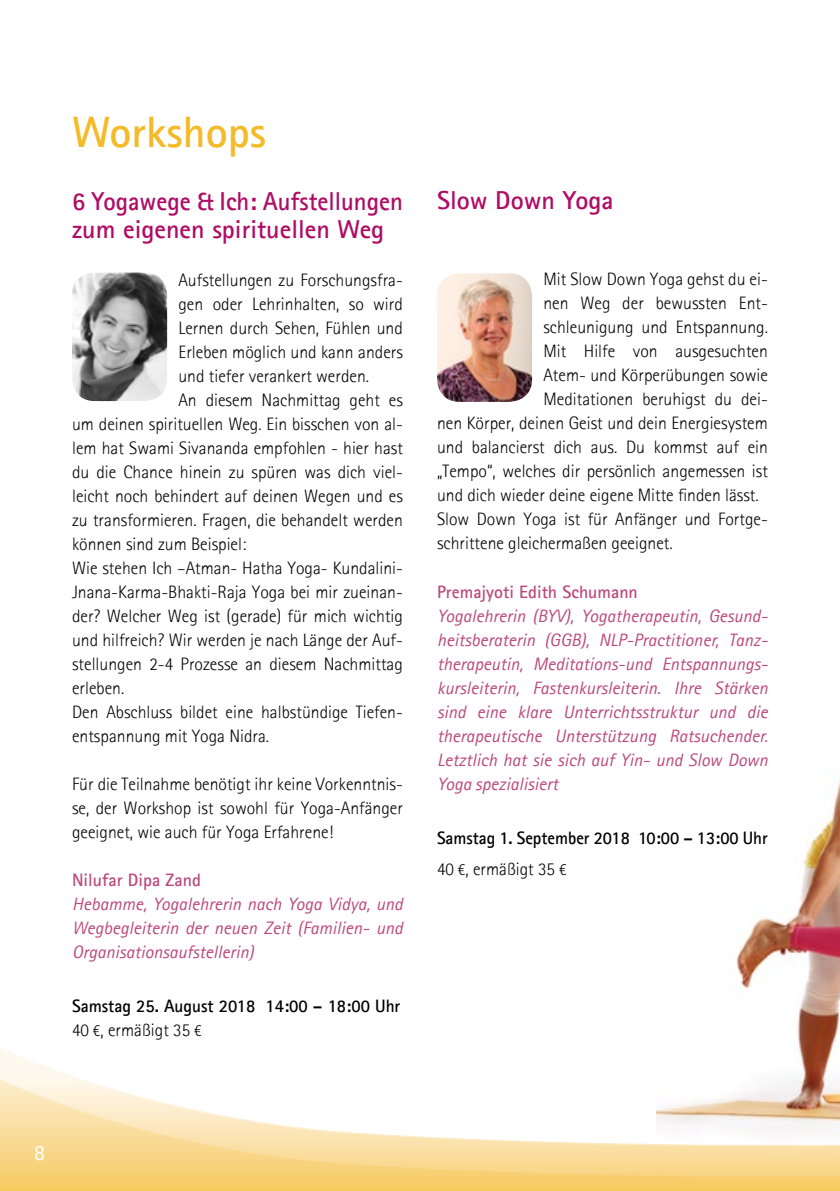
<style>
.page{position:relative;width:840px;height:1191px;background:#fff}
.page>*{position:absolute;margin:0;border:0;box-sizing:border-box;transform-origin:0 0}
.t1{font:700 44px "Agfa Rotis Sans Serif";color:#f4ba28}
.t2{font:700 26px/28px "Agfa Rotis Sans Serif";color:#af0c64;scale:.95 1}
.t3{font:700 26px "Agfa Rotis Sans Serif";color:#af0c64}
.t4{font:22px "Agfa Rotis Sans Serif";color:#fff}
.t5{font:300 18px/24px "AT Rotis Sans Serif";color:#000;text-align:justify}
.t6{font:italic 18px/24px "Agfa Rotis Sans Serif";color:#bc4a7d;text-align:justify}
.t7{font:700 18px "Agfa Rotis Sans Serif";color:#bc4a7d}
.t8{font:700 18px "Agfa Rotis Sans Serif";color:#000;scale:.95 1}
.t9{font:700 18px "Agfa Rotis Sans Serif";color:#000;scale:.96 1}
.s1{font-family:"The Sans Cd LF3";font-size:16px}
</style>
<div class="page">
<img style="left:736px;top:781px;width:103px;height:245px">
<img style="left:437px;top:273px;width:94px;height:129px">
<img style="left:72px;top:272px;width:95px;height:129px">
<svg style="left:0;top:1026px;width:839px;height:165px"></svg>
<h1 class="t1" style="left:72px;top:104px;width:195px">Workshops</h1>
<h2 class="t2" style="left:72px;top:186px;width:349px">6 Yogawege &amp; Ich: Aufstellungen zum eigenen spirituellen Weg</h2>
<p class="t5" style="left:178px;top:268px;width:226px">Aufstellungen zu Forschungsfra-</p>
<p class="t5" style="left:178px;top:292px;width:226px">gen oder Lehrinhalten, so wird</p>
<p class="t5" style="left:178px;top:316px;width:226px">Lernen durch Sehen, Fühlen und</p>
<p class="t5" style="left:178px;top:340px;width:226px">Erleben möglich und kann anders</p>
<p class="t5" style="left:178px;top:364px;width:192px">und tiefer verankert werden.</p>
<p class="t5" style="left:178px;top:388px;width:226px">An diesem Nachmittag geht es</p>
<p class="t5" style="left:72px;top:412px;width:332px">um deinen spirituellen Weg. Ein bisschen von al-</p>
<p class="t5" style="left:72px;top:436px;width:332px">lem hat Swami Sivananda empfohlen - hier hast</p>
<p class="t5" style="left:72px;top:460px;width:332px">du die Chance hinein zu spüren was dich viel-</p>
<p class="t5" style="left:72px;top:484px;width:332px">leicht noch behindert auf deinen Wegen und es</p>
<p class="t5" style="left:72px;top:508px;width:332px">zu transformieren. Fragen, die behandelt werden</p>
<p class="t5" style="left:72px;top:532px;width:176px">können sind zum Beispiel:</p>
<p class="t5" style="left:72px;top:556px;width:332px">Wie stehen Ich –Atman- Hatha Yoga- Kundalini-</p>
<p class="t5" style="left:72px;top:580px;width:332px">Jnana-Karma-Bhakti-Raja Yoga bei mir zueinan-</p>
<p class="t5" style="left:72px;top:604px;width:332px">der? Welcher Weg ist (gerade) für mich wichtig</p>
<p class="t5" style="left:72px;top:628px;width:332px">und hilfreich? Wir werden je nach Länge der Auf-</p>
<p class="t5" style="left:72px;top:652px;width:332px">stellungen 2-4 Prozesse an diesem Nachmittag</p>
<p class="t5" style="left:72px;top:676px;width:54px">erleben.</p>
<p class="t5" style="left:72px;top:700px;width:332px">Den Abschluss bildet eine halbstündige Tiefen-</p>
<p class="t5" style="left:72px;top:724px;width:198px">entspannung mit Yoga Nidra.</p>
<p class="t5" style="left:72px;top:772px;width:332px">Für die Teilnahme benötigt ihr keine Vorkenntnis&shy;se, der Workshop ist sowohl für Yoga-Anfänger geeignet, wie auch für Yoga Erfahrene!</p>
<p class="t7" style="left:72px;top:868px;width:130px">Nilufar Dipa Zand</p>
<p class="t6" style="left:72px;top:892px;width:332px">Hebamme, Yogalehrerin nach Yoga Vidya, und Wegbegleiterin der neuen Zeit (Familien- und Organisationsaufstellerin)</p>
<p class="t9" style="left:72px;top:994px;width:343px">Samstag 25. August 2018 14:00 – 18:00 Uhr</p>
<p class="t5" style="left:72px;top:1018px;width:131px">40 <span class="s1">€</span>, ermäßigt 35 <span class="s1">€</span></p>
<h2 class="t3" style="left:437px;top:184px;width:178px">Slow Down Yoga</h2>
<p class="t5" style="left:543px;top:267px;width:226px">Mit Slow Down Yoga gehst du ei-</p>
<p class="t5" style="left:543px;top:291px;width:226px">nen Weg der bewussten Ent-</p>
<p class="t5" style="left:543px;top:315px;width:226px">schleunigung und Entspannung.</p>
<p class="t5" style="left:543px;top:339px;width:226px">Mit Hilfe von ausgesuchten</p>
<p class="t5" style="left:543px;top:363px;width:226px">Atem- und Körperübungen sowie</p>
<p class="t5" style="left:543px;top:387px;width:226px">Meditationen beruhigst du dei-</p>
<p class="t5" style="left:437px;top:411px;width:332px">nen Körper, deinen Geist und dein Energiesystem</p>
<p class="t5" style="left:437px;top:435px;width:332px">und balancierst dich aus. Du kommst auf ein</p>
<p class="t5" style="left:437px;top:459px;width:332px">„Tempo“, welches dir persönlich angemessen ist</p>
<p class="t5" style="left:437px;top:483px;width:323px">und dich wieder deine eigene Mitte finden lässt.</p>
<p class="t5" style="left:437px;top:507px;width:332px">Slow Down Yoga ist für Anfänger und Fortge-</p>
<p class="t5" style="left:437px;top:531px;width:237px">schrittene gleichermaßen geeignet.</p>
<p class="t7" style="left:437px;top:580px;width:202px">Premajyoti Edith Schumann</p>
<p class="t6" style="left:437px;top:603px;width:332px">Yogalehrerin (BYV), Yogatherapeutin, Gesund&shy;heitsberaterin (GGB), NLP-Practitioner, Tanz&shy;therapeutin, Meditations-und Entspannungs&shy;kursleiterin, Fastenkursleiterin. Ihre Stärken sind eine klare Unterrichtsstruktur und die therapeutische Unterstützung Ratsuchender.<br>Letztlich hat sie sich auf Yin- und Slow Down Yoga spezialisiert</p>
<p class="t8" style="left:437px;top:826px;width:349px">Samstag 1. September 2018 10:00 – 13:00 Uhr</p>
<p class="t5" style="left:437px;top:856px;width:131px">40 <span class="s1">€</span>, ermäßigt 35 <span class="s1">€</span></p>
<p class="t4" style="left:28px;top:1139px;width:12px">8</p>
<p class="t4" style="left:34px;top:1139px;width:12px">8</p>
</div>
